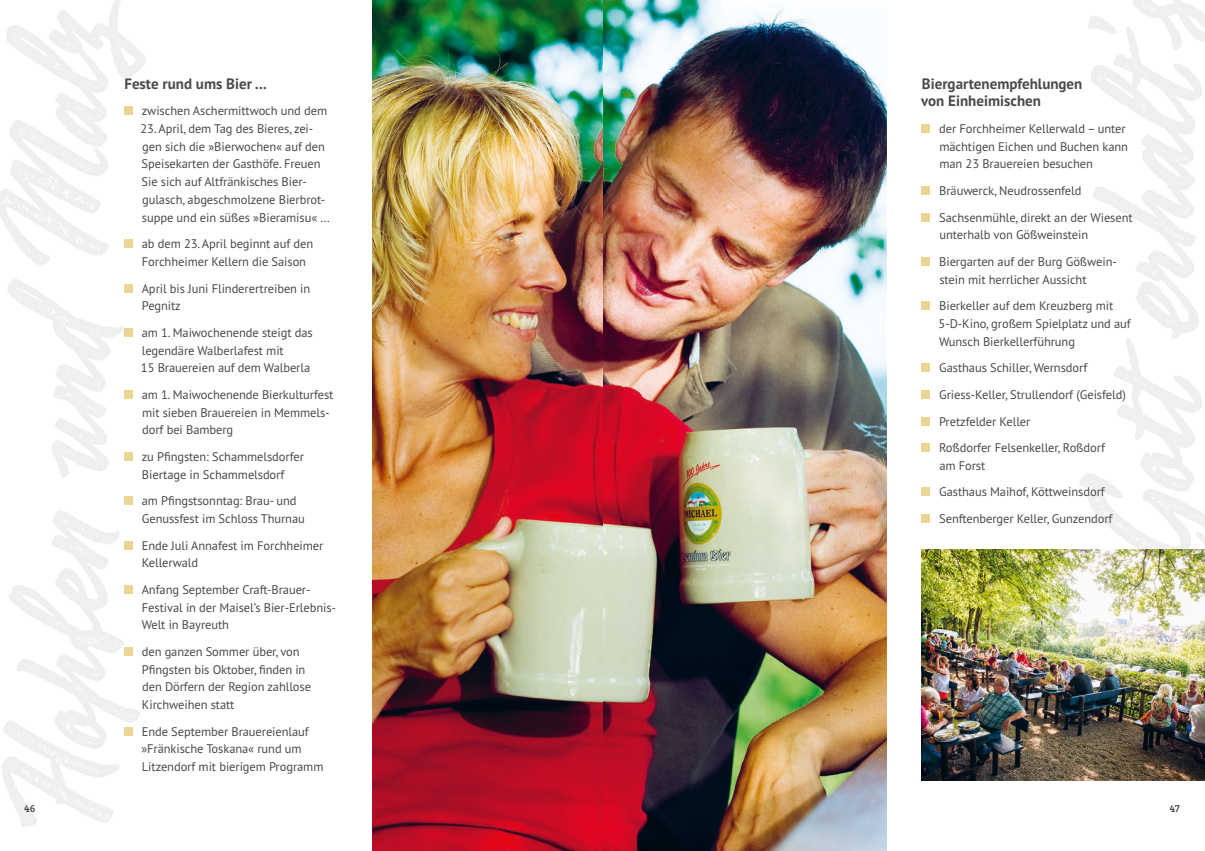
<style>
.page{position:relative;width:1205px;height:851px;background:#fff}
.page>*{position:absolute;margin:0;border:0;box-sizing:border-box;transform-origin:0 0}
.t1{font:700 15px/17.8px "PT Sans Pro";color:#4a4a49}
.t2{font:12.5px/17.8px "PT Sans Pro";letter-spacing:-.005em;color:#4a4a49}
.t3{font:10.62px "Bree Serif";color:#4a4a49}
</style>
<div class="page">
<img style="left:921px;top:549px;width:284px;height:230px">
<div style="left:921px;top:124px;width:9px;height:9px;background:#ead593"></div>
<div style="left:921px;top:186px;width:9px;height:9px;background:#ead593"></div>
<div style="left:921px;top:213px;width:9px;height:8px;background:#ead593"></div>
<div style="left:921px;top:257px;width:9px;height:9px;background:#ead593"></div>
<div style="left:921px;top:301px;width:9px;height:9px;background:#ead593"></div>
<div style="left:921px;top:363px;width:9px;height:9px;background:#ead593"></div>
<div style="left:921px;top:390px;width:9px;height:9px;background:#ead593"></div>
<div style="left:921px;top:416px;width:9px;height:9px;background:#ead593"></div>
<div style="left:921px;top:443px;width:9px;height:9px;background:#ead593"></div>
<div style="left:921px;top:487px;width:9px;height:9px;background:#ead593"></div>
<div style="left:921px;top:514px;width:9px;height:9px;background:#ead593"></div>
<img style="left:603px;top:0;width:283px;height:850px">
<img style="left:124px;top:0;width:478px;height:850px">
<img style="left:602px;top:0;width:1px;height:850px">
<div style="left:124px;top:106px;width:9px;height:9px;background:#ead593"></div>
<div style="left:124px;top:239px;width:9px;height:9px;background:#ead593"></div>
<div style="left:124px;top:283px;width:9px;height:9px;background:#ead593"></div>
<div style="left:124px;top:328px;width:9px;height:9px;background:#ead593"></div>
<div style="left:124px;top:390px;width:9px;height:9px;background:#ead593"></div>
<div style="left:124px;top:452px;width:9px;height:9px;background:#ead593"></div>
<div style="left:124px;top:496px;width:9px;height:9px;background:#ead593"></div>
<div style="left:124px;top:540px;width:9px;height:9px;background:#ead593"></div>
<div style="left:124px;top:585px;width:9px;height:9px;background:#ead593"></div>
<div style="left:124px;top:647px;width:9px;height:9px;background:#ead593"></div>
<div style="left:124px;top:726px;width:9px;height:9px;background:#ead593"></div>
<p class="t3" style="left:24px;top:800px;width:13px">46</p>
<p class="t1" style="left:124px;top:74px;width:144px">Feste rund ums Bier …</p>
<p class="t2" style="left:142px;top:102px;width:187px">zwischen Aschermittwoch und dem</p>
<p class="t2" style="left:141px;top:119px;width:191px">23. April, dem Tag des Bieres, zei&shy;gen sich die »Bierwochen« auf den Speise karten der Gasthöfe. Freuen Sie sich auf Altfränkisches Bier&shy;gulasch, abgeschmolzene Bierbrot&shy;suppe und ein süßes »Bieramisu« …</p>
<p class="t2" style="left:142px;top:234px;width:173px">ab dem 23. April beginnt auf den<br>Forchheimer Kellern die Saison</p>
<p class="t2" style="left:142px;top:279px;width:170px">April bis Juni Flinderertreiben in<br>Pegnitz</p>
<p class="t2" style="left:141px;top:323px;width:173px">am 1. Maiwochenende steigt das legendäre Walberlafest mit<br>15 Brauereien auf dem Walberla</p>
<p class="t2" style="left:142px;top:385px;width:193px">am 1. Maiwochenende Bierkulturfest mit sieben Brauereien in Memmels&shy;dorf bei Bamberg</p>
<p class="t2" style="left:142px;top:447px;width:164px">zu Pfingsten: Schammelsdorfer<br>Biertage in Schammelsdorf</p>
<p class="t2" style="left:142px;top:491px;width:165px">am Pfingstsonntag: Brau- und<br>Genussfest im Schloss Thurnau</p>
<p class="t2" style="left:142px;top:536px;width:183px">Ende Juli Annafest im Forchheimer<br>Kellerwald</p>
<p class="t2" style="left:142px;top:580px;width:196px">Anfang September Craft-Brauer-<br>Festival in der Maisel’s Bier- Erlebnis-<br>Welt in Bayreuth</p>
<p class="t2" style="left:142px;top:642px;width:171px">den ganzen Sommer über, von<br>Pfingsten bis Oktober, finden in den Dörfern der Region zahllose<br>Kirchweihen statt</p>
<p class="t2" style="left:141px;top:722px;width:184px">Ende September Brauereienlauf »Fränkische Toskana« rund um<br>Litzendorf mit bierigem Programm</p>
<p class="t1" style="left:921px;top:74px;width:163px">Biergartenempfehlungen von Einheimischen</p>
<p class="t2" style="left:939px;top:119px;width:190px">der Forchheimer Kellerwald – unter mächtigen Eichen und Buchen kann man 23 Brauereien besuchen</p>
<p class="t2" style="left:939px;top:177px;width:195px;line-height:26.6px">Bräuwerck, Neudrossenfeld<br>Sachsenmühle, direkt an der Wiesent</p>
<p class="t2" style="left:939px;top:221px;width:179px;line-height:26.6px">unterhalb von Gößweinstein<br>Biergarten auf der Burg Gößwein-</p>
<p class="t2" style="left:939px;top:265px;width:176px;line-height:26.6px">stein mit herrlicher Aussicht<br>Bierkeller auf dem Kreuzberg mit</p>
<p class="t2" style="left:938px;top:314px;width:194px">5-D-Kino, großem Spielplatz und auf<br>Wunsch Bierkellerführung</p>
<p class="t2" style="left:939px;top:354px;width:188px;line-height:26.6px">Gasthaus Schiller, Wernsdorf<br>Griess-Keller, Strullendorf (Geisfeld)<br>Pretzfelder Keller<br>Roßdorfer Felsenkeller, Roßdorf</p>
<p class="t2" style="left:939px;top:451px;width:175px;line-height:26.6px">am Forst<br>Gasthaus Maihof, Köttweinsdorf<br>Senftenberger Keller, Gunzendorf</p>
<p class="t3" style="left:1169px;top:800px;width:12px">47</p>
</div>
